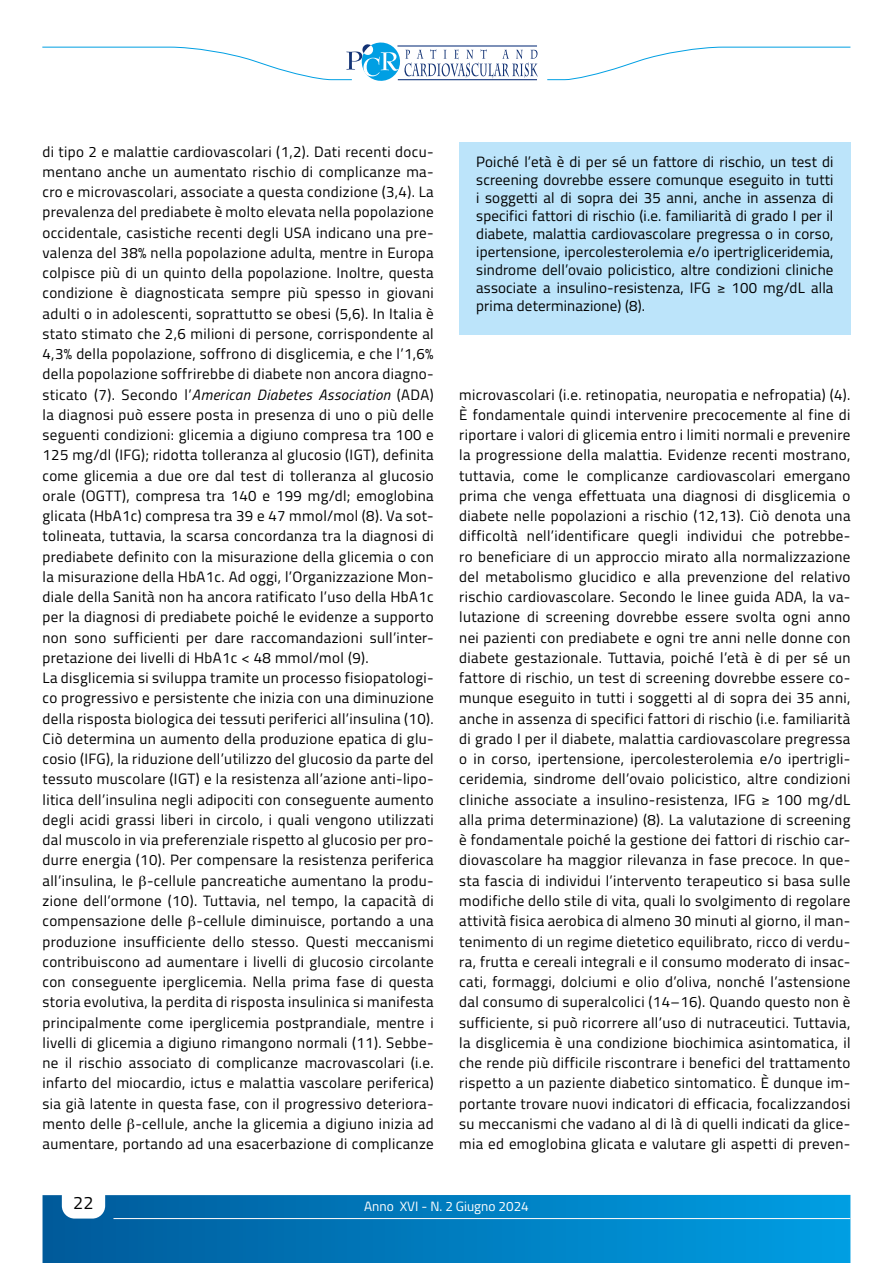
<style>
.page{position:relative;width:893px;height:1263px;background:#fff}
.page>*{position:absolute;margin:0;border:0;box-sizing:border-box;transform-origin:0 0}
.t1{font:18px "Titillium";color:#000}
.t2{font:15px/20.2px "Titillium";letter-spacing:.025em;color:#000;text-align:justify}
.t3{font:13.5px "Titillium";color:#fff}
.s1{font-style:italic}
</style>
<div class="page">
<div style="left:43px;top:1195px;width:807px;height:68px;background:linear-gradient(to right,#015a9a,#019fe3)"></div>
<svg style="left:62px;top:1195px;width:43px;height:23px"></svg>
<hr style="left:113px;top:1218px;width:737px;height:1px;background:#fff">
<svg style="left:547px;top:46px;width:304px;height:34px"></svg>
<svg style="left:42px;top:42px;width:496px;height:39px"></svg>
<div style="left:459px;top:143px;width:391px;height:192px;background:#bce4fa"></div>
<p class="t2" style="left:43px;top:141px;width:393px;text-align:left">di tipo 2 e malattie cardiovascolari (1,2). Dati recenti docu&shy;mentano anche un aumentato rischio di complicanze ma&shy;cro e microvascolari, associate a questa condizione (3,4). La prevalenza del prediabete è molto elevata nella popolazione occidentale, casistiche recenti degli USA indicano una pre&shy;valenza del 38% nella popolazione adulta, mentre in Europa colpisce più di un quinto della popolazione. Inoltre, questa condizione è diagnosticata sempre più spesso in giovani adulti o in adolescenti, soprattutto se obesi (5,6). In Italia è stato stimato che 2,6 milioni di persone, corrispondente al 4,3% della popolazione, soffrono di disglicemia, e che l’1,6% della popolazione soffrirebbe di diabete non ancora diagno&shy;sticato (7). Secondo l’<span class="s1">American Diabetes Association</span> (ADA) la diagnosi può essere posta in presenza di uno o più delle seguenti condizioni: glicemia a digiuno compresa tra 100 e 125 mg/dl (IFG); ridotta tolleranza al glucosio (IGT), definita come glicemia a due ore dal test di tolleranza al glucosio orale (OGTT), compresa tra 140 e 199 mg/dl; emoglobina glicata (HbA1c) compresa tra 39 e 47 mmol/mol (8). Va sot&shy;tolineata, tuttavia, la scarsa concordanza tra la diagnosi di prediabete definito con la misurazione della glicemia o con la misurazione della HbA1c. Ad oggi, l’Organizzazione Mon&shy;diale della Sanità non ha ancora ratificato l’uso della HbA1c per la diagnosi di prediabete poiché le evidenze a supporto non sono sufficienti per dare raccomandazioni sull’inter&shy;pretazione dei livelli di HbA1c &lt; 48 mmol/mol (9).<br>La disglicemia si sviluppa tramite un processo fisiopatologi&shy;co progressivo e persistente che inizia con una diminuzione della risposta biologica dei tessuti periferici all’insulina (10).<br>Ciò determina un aumento della produzione epatica di glu&shy;cosio (IFG), la riduzione dell’utilizzo del glucosio da parte del tessuto muscolare (IGT) e la resistenza all’azione anti-lipo&shy;litica dell’insulina negli adipociti con conseguente aumento degli acidi grassi liberi in circolo, i quali vengono utilizzati dal muscolo in via preferenziale rispetto al glucosio per pro&shy;durre energia (10). Per compensare la resistenza periferica all’insulina, le -cellule pancreatiche aumentano la produ&shy;zione dell’ormone (10). Tuttavia, nel tempo, la capacità di compensazione delle -cellule diminuisce, portando a una produzione insufficiente dello stesso. Questi meccanismi contribuiscono ad aumentare i livelli di glucosio circolante con conseguente iperglicemia. Nella prima fase di questa storia evolutiva, la perdita di risposta insulinica si manifesta principalmente come iperglicemia postprandiale, mentre i livelli di glicemia a digiuno rimangono normali (11). Sebbe&shy;ne il rischio associato di complicanze macrovascolari (i.e. infarto del miocardio, ictus e malattia vascolare periferica) sia già latente in questa fase, con il progressivo deteriora&shy;mento delle -cellule, anche la glicemia a digiuno inizia ad aumentare, portando ad una esacerbazione di complicanze</p>
<p class="t2" style="left:476px;top:152px;width:359px;line-height:18px">Poiché l’età è di per sé un fattore di rischio, un test di screening dovrebbe essere comunque eseguito in tutti i soggetti al di sopra dei 35 anni, anche in assenza di specifici fattori di rischio (i.e. familiarità di grado I per il diabete, malattia cardiovascolare pregressa o in corso, ipertensione, ipercolesterolemia e/o ipertrigliceridemia, sindrome dell’ovaio policistico, altre condizioni cliniche associate a insulino-resistenza, IFG ≥ 100 mg/dL alla prima determinazione) (8).</p>
<p class="t2" style="left:459px;top:384px;width:393px">microvascolari (i.e. retinopatia, neuropatia e nefropatia) (4).<br>È fondamentale quindi intervenire precocemente al fine di riportare i valori di glicemia entro i limiti normali e prevenire la progressione della malattia. Evidenze recenti mostrano, tuttavia, come le complicanze cardiovascolari emergano prima che venga effettuata una diagnosi di disglicemia o diabete nelle popolazioni a rischio (12,13). Ciò denota una difficoltà nell’identificare quegli individui che potrebbe&shy;ro beneficiare di un approccio mirato alla normalizzazione del metabolismo glucidico e alla prevenzione del relativo rischio cardiovascolare. Secondo le linee guida ADA, la va&shy;lutazione di screening dovrebbe essere svolta ogni anno nei pazienti con prediabete e ogni tre anni nelle donne con diabete gestazionale. Tuttavia, poiché l’età è di per sé un fattore di rischio, un test di screening dovrebbe essere co&shy;munque eseguito in tutti i soggetti al di sopra dei 35 anni, anche in assenza di specifici fattori di rischio (i.e. familiarità di grado I per il diabete, malattia cardiovascolare pregressa o in corso, ipertensione, ipercolesterolemia e/o ipertrigli&shy;ceridemia, sindrome dell’ovaio policistico, altre condizioni cliniche associate a insulino-resistenza, IFG ≥ 100 mg/dL alla prima determinazione) (8). La valutazione di screening è fondamentale poiché la gestione dei fattori di rischio car&shy;diovascolare ha maggior rilevanza in fase precoce. In que&shy;sta fascia di individui l’intervento terapeutico si basa sulle modifiche dello stile di vita, quali lo svolgimento di regolare attività fisica aerobica di almeno 30 minuti al giorno, il man&shy;tenimento di un regime dietetico equilibrato, ricco di verdu&shy;ra, frutta e cereali integrali e il consumo moderato di insac&shy;cati, formaggi, dolciumi e olio d’oliva, nonché l’astensione dal consumo di superalcolici (14–16). Quando questo non è sufficiente, si può ricorrere all’uso di nutraceutici. Tuttavia, la disglicemia è una condizione biochimica asintomatica, il che rende più difficile riscontrare i benefici del trattamento rispetto a un paziente diabetico sintomatico. È dunque im&shy;portante trovare nuovi indicatori di efficacia, focalizzandosi su meccanismi che vadano al di là di quelli indicati da glice&shy;mia ed emoglobina glicata e valutare gli aspetti di preven-</p>
<p class="t1" style="left:73px;top:1189px;width:22px">22</p>
<p class="t3" style="left:364px;top:1196px;width:166px">Anno XVI - N. 2 Giugno 2024</p>
</div>
